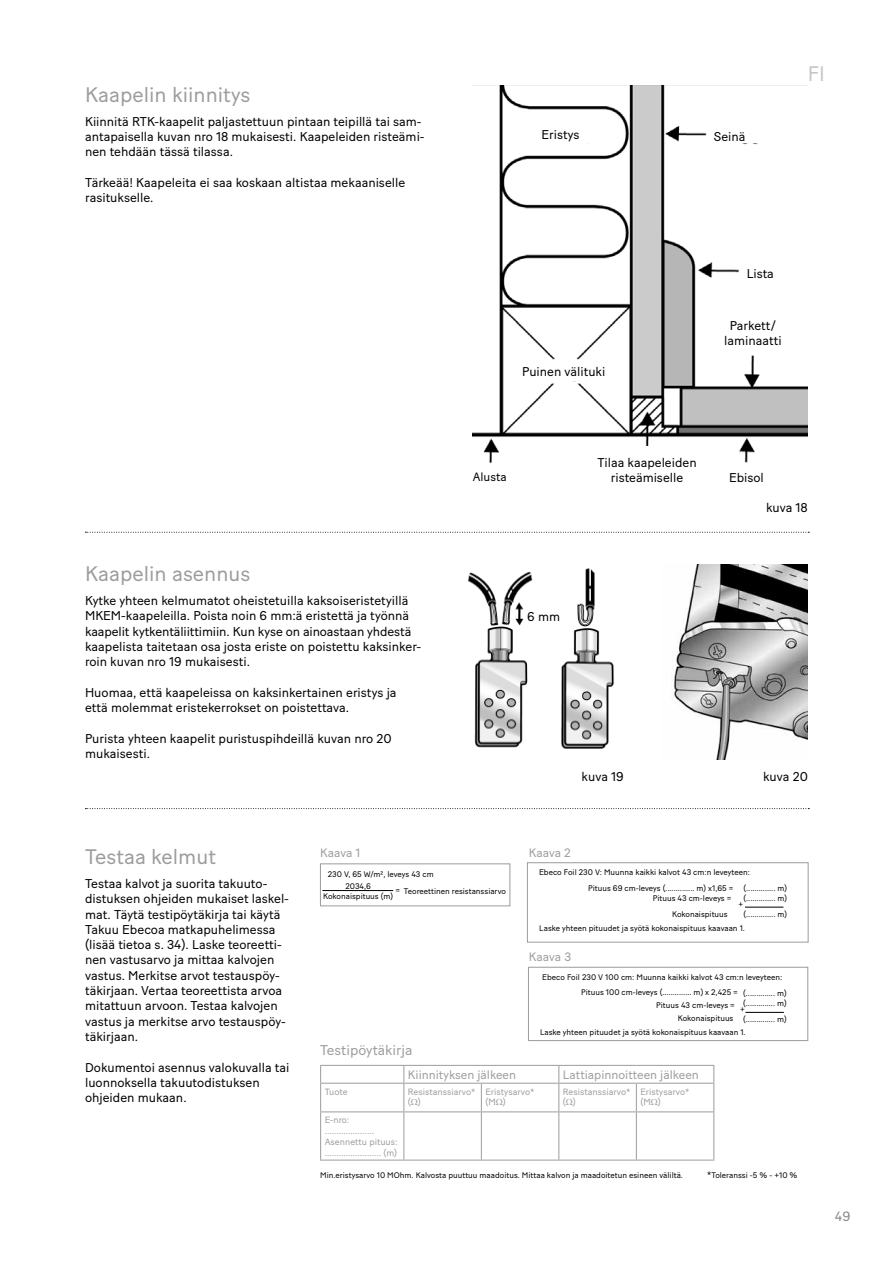
<style>
.page{position:relative;width:893px;height:1263px;background:#fff}
.page>*{position:absolute;margin:0;border:0;box-sizing:border-box;transform-origin:0 0}
.t1{font:21px "Baton Turbo";color:#9d9d9c}
.t2{font:21px "Baton Turbo";color:#c6c6c6}
.t3{font:14.1px "Baton Turbo";color:#9d9d9c}
.t4{font:13.5px "Baton Turbo";color:#878787}
.t5{font:12.75px/15.3px "Baton Turbo";color:#000}
.t6{font:12.15px "Baton Turbo";color:#9d9d9c}
.t7{font:12px "Baton Turbo";color:#000}
.t8{font:9.15px/10.9px "Baton Turbo";color:#9d9d9c}
.t9{font:8.1px/15.8px "Baton Turbo";color:#000}
.s1{font-size:9.15px}
</style>
<div class="page">
<div style="left:527px;top:862px;width:282px;height:81px;border:1px solid #9d9d9c"></div>
<hr style="left:745px;top:907px;width:38px;height:1px;background:#000">
<div style="left:320px;top:863px;width:190px;height:43px;border:1px solid #9d9d9c"></div>
<hr style="left:322px;top:890px;width:71px;height:1px;background:#000">
<div style="left:528px;top:967px;width:280px;height:74px;border:1px solid #9d9d9c"></div>
<hr style="left:745px;top:1012px;width:39px;height:1px;background:#000">
<hr style="left:320px;top:1065px;width:84px;height:1px;background:#9d9d9c">
<hr style="left:404px;top:1065px;width:77px;height:1px;background:#9d9d9c">
<hr style="left:481px;top:1065px;width:78px;height:1px;background:#9d9d9c">
<hr style="left:559px;top:1065px;width:77px;height:1px;background:#9d9d9c">
<hr style="left:636px;top:1065px;width:78px;height:1px;background:#9d9d9c">
<hr style="left:320px;top:1083px;width:84px;height:1px;background:#9d9d9c">
<svg style="left:320px;top:1066px;width:1px;height:45px"></svg>
<hr style="left:404px;top:1083px;width:77px;height:1px;background:#9d9d9c">
<svg style="left:403px;top:1066px;width:1px;height:45px"></svg>
<hr style="left:481px;top:1083px;width:78px;height:1px;background:#9d9d9c">
<svg style="left:481px;top:1084px;width:1px;height:27px"></svg>
<hr style="left:559px;top:1083px;width:77px;height:1px;background:#9d9d9c">
<svg style="left:558px;top:1066px;width:1px;height:45px"></svg>
<hr style="left:636px;top:1083px;width:78px;height:1px;background:#9d9d9c">
<svg style="left:636px;top:1084px;width:1px;height:27px"></svg>
<svg style="left:713px;top:1066px;width:1px;height:45px"></svg>
<hr style="left:320px;top:1111px;width:84px;height:1px;background:#9d9d9c">
<hr style="left:320px;top:1112px;width:1px;height:47px;background:#9d9d9c">
<hr style="left:404px;top:1111px;width:77px;height:1px;background:#9d9d9c">
<hr style="left:403px;top:1112px;width:1px;height:47px;background:#9d9d9c">
<hr style="left:481px;top:1111px;width:78px;height:1px;background:#9d9d9c">
<hr style="left:481px;top:1112px;width:1px;height:47px;background:#9d9d9c">
<hr style="left:559px;top:1111px;width:77px;height:1px;background:#9d9d9c">
<hr style="left:558px;top:1112px;width:1px;height:47px;background:#9d9d9c">
<hr style="left:636px;top:1111px;width:78px;height:1px;background:#9d9d9c">
<hr style="left:636px;top:1112px;width:1px;height:47px;background:#9d9d9c">
<hr style="left:713px;top:1112px;width:1px;height:47px;background:#9d9d9c">
<hr style="left:320px;top:1159px;width:84px;height:1px;background:#9d9d9c">
<hr style="left:404px;top:1159px;width:77px;height:1px;background:#9d9d9c">
<hr style="left:481px;top:1159px;width:78px;height:1px;background:#9d9d9c">
<hr style="left:559px;top:1159px;width:77px;height:1px;background:#9d9d9c">
<hr style="left:636px;top:1159px;width:78px;height:1px;background:#9d9d9c">
<img style="left:473px;top:85px;width:335px;height:378px">
<div style="left:523px;top:123px;width:73px;height:20px;background:#fff"></div>
<div style="left:526px;top:361px;width:73px;height:20px;background:#fff"></div>
<div style="left:715px;top:123px;width:61px;height:20px;background:#fff"></div>
<div style="left:742px;top:259px;width:47px;height:20px;background:#fff"></div>
<div style="left:715px;top:310px;width:73px;height:41px;background:#fff"></div>
<div style="left:571px;top:446px;width:111px;height:39px;background:#fff"></div>
<img style="left:671px;top:564px;width:137px;height:196px">
<svg style="left:85px;top:808px;width:724px;height:1px"></svg>
<svg style="left:85px;top:532px;width:724px;height:1px"></svg>
<img style="left:467px;top:568px;width:147px;height:181px">
<div style="left:526px;top:609px;width:38px;height:16px;background:#fff"></div>
<h1 class="t1" style="left:85px;top:79px;width:167px">Kaapelin kiinnitys</h1>
<p class="t5" style="left:85px;top:113px;width:341px">Kiinnitä RTK-kaapelit paljastettuun pintaan teipillä tai sam&shy;antapaisella kuvan nro 18 mukaisesti. Kaapeleiden risteämi&shy;nen tehdään tässä tilassa.</p>
<p class="t5" style="left:85px;top:174px;width:322px">Tärkeää! Kaapeleita ei saa koskaan altistaa mekaaniselle rasitukselle.</p>
<p class="t5" style="left:542px;top:125px;width:39px">Eristys</p>
<p class="t5" style="left:714px;top:128px;width:33px">Seinä</p>
<h1 class="t2" style="left:808px;top:57px;width:19px">FI</h1>
<p class="t5" style="left:522px;top:363px;width:85px">Puinen välituki</p>
<p class="t5" style="left:747px;top:264px;width:29px">Lista</p>
<p class="t5" style="left:724px;top:317px;width:59px;text-align:center">Parkett/ laminaatti</p>
<p class="t5" style="left:597px;top:453px;width:101px;text-align:center">Tilaa kaapeleiden risteämiselle</p>
<p class="t7" style="left:473px;top:468px;width:36px">Alusta</p>
<p class="t5" style="left:729px;top:468px;width:36px">Ebisol</p>
<h1 class="t1" style="left:85px;top:558px;width:167px">Kaapelin asennus</h1>
<p class="t5" style="left:85px;top:592px;width:338px">Kytke yhteen kelmumatot oheistetuilla kaksoiseristetyillä MKEM-kaapeleilla. Poista noin 6 mm:ä eristettä ja työnnä kaapelit kytkentäliittimiin. Kun kyse on ainoastaan yhdestä kaapelista taitetaan osa josta eriste on poistettu kaksinker&shy;roin kuvan nro 19 mukaisesti.</p>
<p class="t5" style="left:85px;top:683px;width:313px">Huomaa, että kaapeleissa on kaksinkertainen eristys ja että molemmat eristekerrokset on poistettava.</p>
<p class="t5" style="left:85px;top:729px;width:308px">Purista yhteen kaapelit puristuspihdeillä kuvan nro 20 mukaisesti.</p>
<p class="t5" style="left:527px;top:608px;width:34px">6 mm</p>
<p class="t5" style="left:766px;top:498px;width:43px">kuva 18</p>
<p class="t5" style="left:582px;top:767px;width:44px">kuva 19</p>
<p class="t5" style="left:763px;top:767px;width:46px">kuva 20</p>
<h1 class="t1" style="left:85px;top:841px;width:132px">Testaa kelmut</h1>
<p class="t5" style="left:85px;top:874px;width:205px">Testaa kalvot ja suorita takuuto&shy;distuksen ohjeiden mukaiset laskel&shy;mat. Täytä testipöytäkirja tai käytä Takuu Ebecoa matkapuhelimessa (lisää tietoa s. 34). Laske teoreetti&shy;nen vastusarvo ja mittaa kalvojen vastus. Merkitse arvot testauspöy&shy;täkirjaan. Vertaa teoreettista arvoa mitattuun arvoon. Testaa kalvojen vastus ja merkitse arvo testauspöy&shy;täkirjaan.</p>
<p class="t5" style="left:85px;top:1058px;width:206px">Dokumentoi asennus valokuvalla tai luonnoksella takuutodistuksen ohjeiden mukaan.</p>
<p class="t6" style="left:320px;top:844px;width:42px">Kaava 1</p>
<p class="t9" style="left:323px;top:880px;width:71px;line-height:9.8px;text-align:center">2034,6<br>Kokonaispituus (m)</p>
<p class="t9" style="left:395px;top:883px;width:112px">= Teoreettinen resistanssiarvo</p>
<p class="t9" style="left:328px;top:865px;width:107px">230 V, 65 W/m², leveys 43 cm</p>
<p class="t6" style="left:529px;top:844px;width:44px">Kaava 2</p>
<p class="t9" style="left:539px;top:864px;width:213px">Ebeco Foil 230 V: Muunna kaikki kalvot 43 cm:n leveyteen:</p>
<p class="t9" style="left:588px;top:882px;width:147px;line-height:10.1px;text-align:right">Pituus 69 cm-leveys (.............. m) x1,65 =<br>Pituus 43 cm-leveys =</p>
<p class="t9" style="left:744px;top:879px;width:45px">(.............. m)</p>
<p class="t9" style="left:738px;top:895px;width:6px">+</p>
<p class="t9" style="left:539px;top:907px;width:207px;line-height:13.4px;text-indent:133px">Kokonaispituus<br>Laske yhteen pituudet ja syötä kokonaispituus kaavaan 1.</p>
<p class="t9" style="left:744px;top:890px;width:45px">(.............. m) (.............. m)</p>
<p class="t6" style="left:529px;top:948px;width:44px">Kaava 3</p>
<p class="t9" style="left:542px;top:968px;width:242px">Ebeco Foil 230 V 100 cm: Muunna kaikki kalvot 43 cm:n leveyteen:</p>
<p class="t9" style="left:656px;top:986px;width:83px;line-height:12.1px;text-indent:-75px">Pituus 100 cm-leveys (.............. m) x 2,425 =<br>Pituus 43 cm-leveys =</p>
<p class="t9" style="left:740px;top:985px;width:48px;text-indent:3px">(.............. m) +</p>
<p class="t9" style="left:540px;top:1011px;width:207px;line-height:13.4px;text-indent:138px">Kokonaispituus<br>Laske yhteen pituudet ja syötä kokonaispituus kaavaan 1.</p>
<p class="t9" style="left:743px;top:994px;width:45px">(.............. m) (.............. m)</p>
<p class="t3" style="left:320px;top:1039px;width:94px">Testipöytäkirja</p>
<p class="t6" style="left:408px;top:1066px;width:110px">Kiinnityksen jälkeen</p>
<p class="t6" style="left:563px;top:1066px;width:138px">Lattiapinnoitteen jälkeen</p>
<p class="t8" style="left:325px;top:1085px;width:24px">Tuote</p>
<p class="t8" style="left:408px;top:1085px;width:69px">Resistanssiarvo* ( )</p>
<p class="t8" style="left:485px;top:1085px;width:50px">Eristysarvo* (M )</p>
<p class="t8" style="left:563px;top:1085px;width:69px">Resistanssiarvo* ( )</p>
<p class="t8" style="left:640px;top:1085px;width:50px">Eristysarvo* (M )</p>
<p class="t8" style="left:325px;top:1114px;width:74px">E-nro: .....................<br>Asennettu pituus: ........................ (m)</p>
<p class="t9" style="left:320px;top:1166px;width:364px">Min.eristysarvo 10 MOhm. Kalvosta puuttuu maadoitus. Mittaa kalvon ja maadoitetun esineen väliltä.</p>
<p class="t9" style="left:707px;top:1167px;width:92px"><span class="s1">*</span>Toleranssi -5 % - +10 %</p>
<p class="t4" style="left:835px;top:1206px;width:17px">49</p>
</div>
